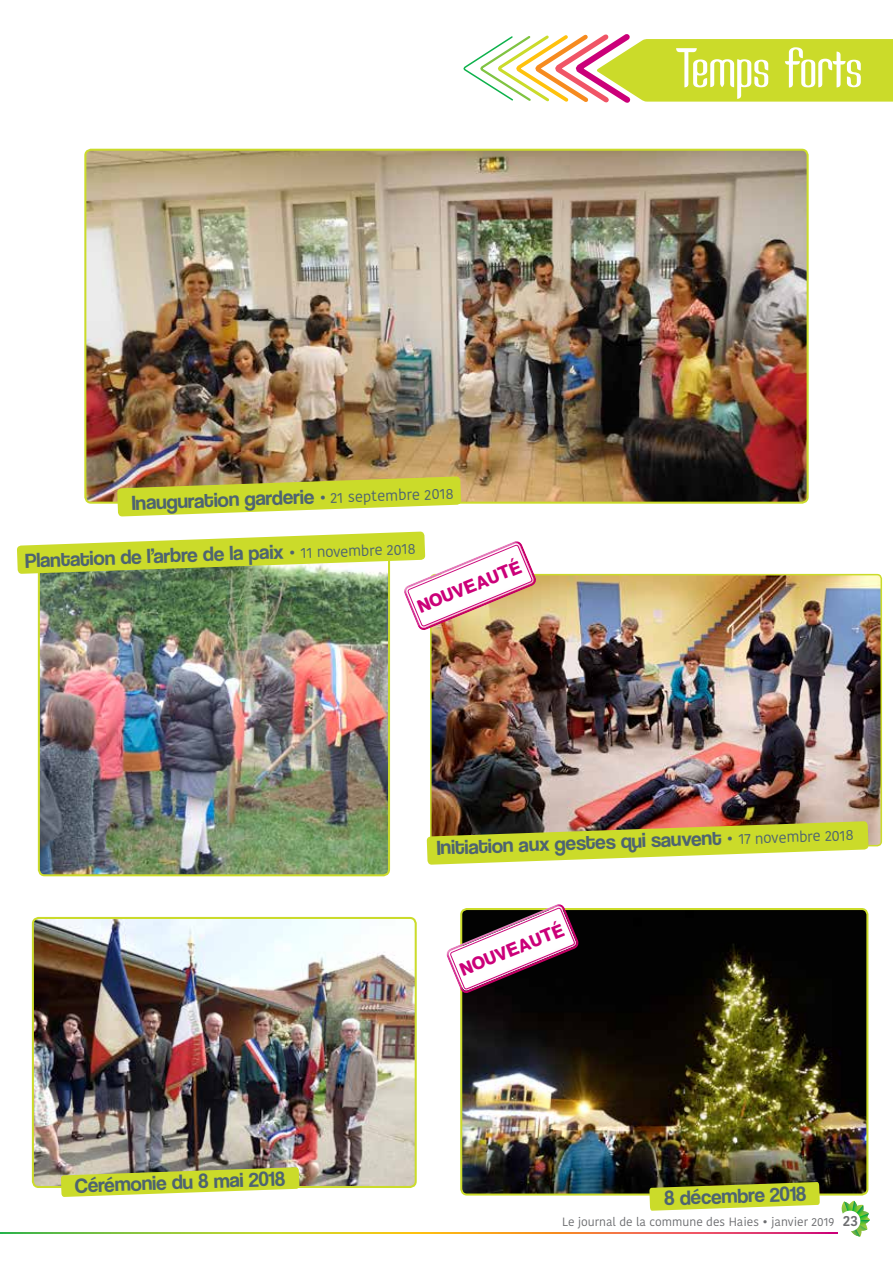
<style>
.page{position:relative;width:893px;height:1263px;background:#fff}
.page>*{position:absolute;margin:0;border:0;box-sizing:border-box;transform-origin:0 0}
.t1{font:51px "Kandide";letter-spacing:-.02em;color:#fff}
.t2{font:21px "Coolvetica Rg";color:#4e6470}
.t3{font:21px "PLZ";color:#cb0079}
.t4{font:12px "Kohinoor Devanagari";color:#6d6e71}
.s1{font-family:"Kohinoor Devanagari";font-size:15px}
.s2{font-weight:500;font-size:15px}
</style>
<div class="page">
<img style="left:87px;top:152px;width:719px;height:349px">
<div style="left:84px;top:149px;width:725px;height:355px;border:2px solid #cbdb2a;border-radius:6px"></div>
<svg style="left:117px;top:476px;width:344px;height:41px;background:#cbd151"></svg>
<img style="left:39px;top:637px;width:350px;height:238px">
<div style="left:38px;top:546px;width:352px;height:330px;border:2px solid #cbdb2a;border-radius:6px"></div>
<svg style="left:463px;top:34px;width:430px;height:69px"></svg>
<img style="left:433px;top:577px;width:448px;height:269px">
<svg style="left:427px;top:821px;width:442px;height:44px"></svg>
<img style="left:463px;top:909px;width:404px;height:258px">
<img style="left:33px;top:918px;width:381px;height:249px">
<div style="left:32px;top:917px;width:385px;height:271px;border:2px solid #cbdb2a;border-radius:6px"></div>
<svg style="left:0;top:1167px;width:870px;height:69px"></svg>
<img style="left:17px;top:531px;width:527px;height:106px">
<svg style="left:446px;top:904px;width:140px;height:96px"></svg>
<h1 class="t1" style="left:675px;top:39px;width:189px">Temps forts</h1>
<p class="t2" style="left:131px;top:490px;width:324px;rotate:-2deg">Inauguration garderie <span class="s1">• 21 septembre 2018</span></p>
<p class="t2" style="left:25px;top:548px;width:392px;rotate:-2deg">Plantation de l’arbre de la paix <span class="s1">• 11 novembre 2018</span></p>
<p class="t3" style="left:414px;top:597px;width:24px;rotate:-22deg">Nouveauté</p>
<p class="t2" style="left:436px;top:835px;width:419px;rotate:-2deg">Initiation aux gestes qui sauvent <span class="s1">• 17 novembre 2018</span></p>
<p class="t2" style="left:75px;top:1173px;width:212px;rotate:-2deg">Cérémonie du 8 mai 2018</p>
<p class="t3" style="left:457px;top:960px;width:24px;rotate:-22deg">Nouveauté</p>
<p class="t2" style="left:664px;top:1186px;width:144px;rotate:-2deg">8 décembre 2018</p>
<p class="t4" style="left:562px;top:1215px;width:297px">Le journal de la commune des Haies • janvier 2019 <span class="s2">23</span></p>
</div>
